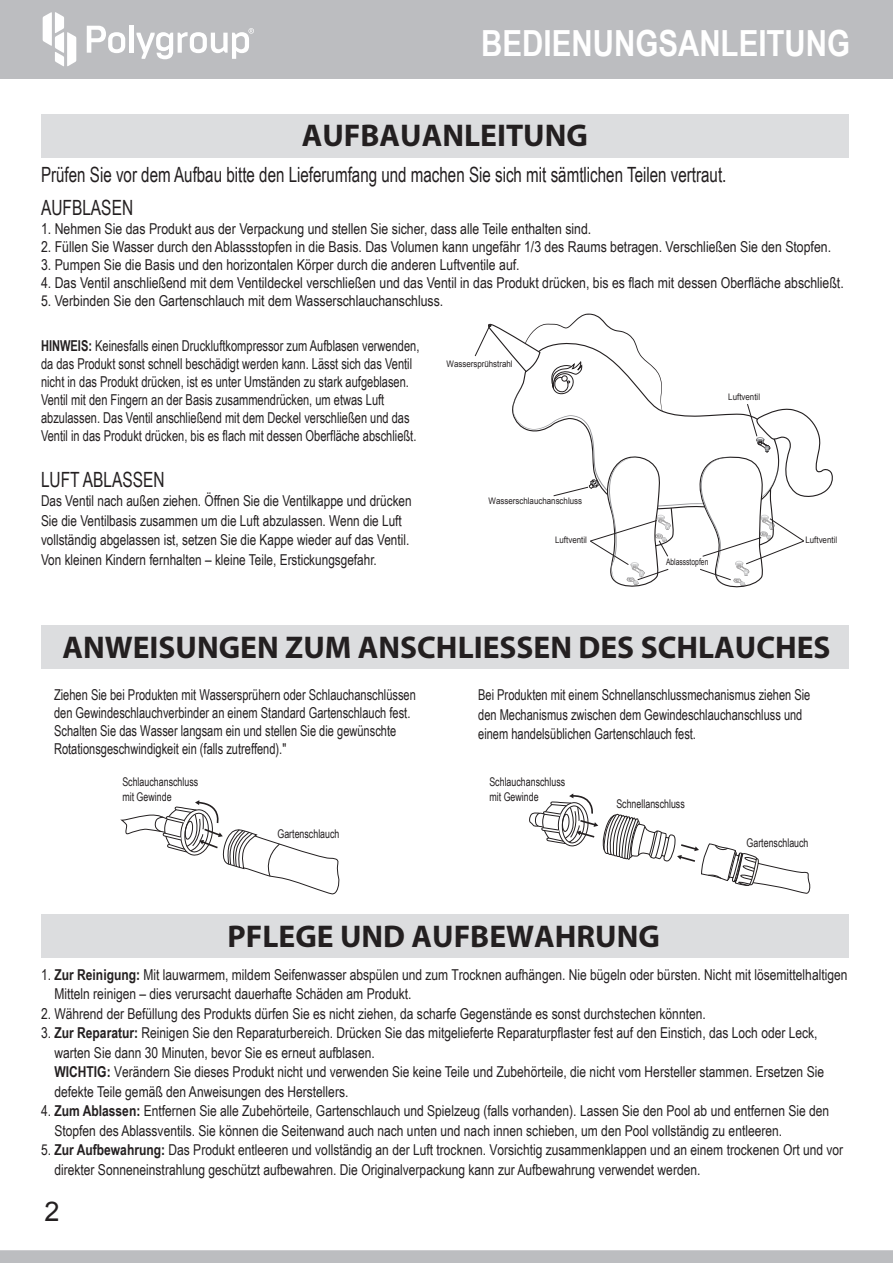
<style>
.page{position:relative;width:893px;height:1263px;background:#fff}
.page>*{position:absolute;margin:0;border:0;box-sizing:border-box;transform-origin:0 0}
.t1{font:700 36px "Arial Narrow";color:#fff}
.t2{font:700 31.5px "Myriad";color:#231f20}
.t3{font:27.15px "Arial";color:#231f20}
.t4{font:21px/33px "Arial Narrow";color:#231f20;scale:.88 1}
.t5{font:21px "Arial Narrow";color:#231f20;scale:.9 1}
.t6{font:15px/19.5px "Arial Narrow";color:#231f20}
.t7{font:15px/18px "Arial Narrow";color:#231f20;scale:.9 1}
.t8{font:15px/19.5px "Arial Narrow";color:#231f20;scale:.96 1}
.t9{font:12px/15px "Arial Narrow";color:#231f20;scale:.9 1}
.t10{font:9px "Arial";color:#231f20;scale:.88 1}
.t11{font:9px "Arial";color:#231f20;scale:.75 1}
.s1{font-weight:700}
</style>
<div class="page">
<div style="left:0;top:0;width:893px;height:78px;background:#bcbdc0"></div>
<svg style="left:0;top:1250px;width:893px;height:13px;background:#bdbec1"></svg>
<svg style="left:43px;top:12px;width:33px;height:54px"></svg>
<svg style="left:87px;top:26px;width:38px;height:27px"></svg>
<hr style="left:129px;top:26px;width:4px;height:27px;background:#fff">
<svg style="left:136px;top:28px;width:118px;height:31px"></svg>
<div style="left:41px;top:114px;width:808px;height:43px;background:#dcdddf"></div>
<div style="left:41px;top:914px;width:808px;height:43px;background:#dcdddf"></div>
<div style="left:41px;top:626px;width:808px;height:43px;background:#dcdddf"></div>
<svg style="left:529px;top:793px;width:282px;height:100px"></svg>
<svg style="left:121px;top:800px;width:219px;height:95px"></svg>
<svg style="left:474px;top:314px;width:359px;height:312px"></svg>
<h1 class="t1" style="left:481px;top:17px;width:371px">BEDIENUNGSANLEITUNG</h1>
<h2 class="t2" style="left:302px;top:120px;width:288px">AUFBAUANLEITUNG</h2>
<h3 class="t4" style="left:41px;top:157px;width:780px">Prüfen Sie vor dem Aufbau bitte den Lieferumfang und machen Sie sich mit sämtlichen Teilen vertraut.<br>AUFBLASEN</h3>
<p class="t6" style="left:41px;top:218px;width:552px">1. Nehmen Sie das Produkt aus der Verpackung und stellen Sie sicher, dass alle Teile enthalten sind.</p>
<p class="t6" style="left:41px;top:236px;width:792px">2. Füllen Sie Wasser durch den Ablassstopfen in die Basis. Das Volumen kann ungefähr 1/3 des Raums betragen. Verschließen Sie den Stopfen.</p>
<p class="t6" style="left:41px;top:254px;width:480px">3. Pumpen Sie die Basis und den horizontalen Körper durch die anderen Luftventile auf.</p>
<p class="t6" style="left:41px;top:272px;width:804px">4. Das Ventil anschließend mit dem Ventildeckel verschließen und das Ventil in das Produkt drücken, bis es flach mit dessen Oberfläche abschließt.</p>
<p class="t6" style="left:41px;top:290px;width:404px">5. Verbinden Sie den Gartenschlauch mit dem Wasserschlauchanschluss.</p>
<p class="t7" style="left:41px;top:336px;width:422px"><span class="s1">HINWEIS:</span> Keinesfalls einen Druckluftkompressor zum Aufblasen verwenden, da das Produkt sonst schnell beschädigt werden kann. Lässt sich das Ventil nicht in das Produkt drücken, ist es unter Umständen zu stark aufgeblasen.<br>Ventil mit den Fingern an der Basis zusammendrücken, um etwas Luft abzulassen. Das Ventil anschließend mit dem Deckel verschließen und das Ventil in das Produkt drücken, bis es flach mit dessen Oberfläche abschließt.</p>
<h3 class="t5" style="left:41px;top:464px;width:139px">LUFT ABLASSEN</h3>
<p class="t8" style="left:41px;top:491px;width:388px">Das Ventil nach außen ziehen. Öffnen Sie die Ventilkappe und drücken Sie die Ventilbasis zusammen um die Luft abzulassen. Wenn die Luft vollständig abgelassen ist, setzen Sie die Kappe wieder auf das Ventil.<br>Von kleinen Kindern fernhalten – kleine Teile, Erstickungsgefahr.</p>
<p class="t10" style="left:446px;top:358px;width:77px">Wassersprühstrahl</p>
<p class="t10" style="left:488px;top:495px;width:108px">Wasserschlauchanschluss</p>
<p class="t10" style="left:728px;top:391px;width:38px">Luftventil</p>
<p class="t10" style="left:555px;top:534px;width:38px">Luftventil</p>
<p class="t10" style="left:805px;top:534px;width:38px">Luftventil</p>
<p class="t11" style="left:666px;top:556px;width:58px">Ablassstopfen</p>
<h2 class="t2" style="left:62px;top:631px;width:770px">ANWEISUNGEN ZUM ANSCHLIESSEN DES SCHLAUCHES</h2>
<p class="t7" style="left:54px;top:685px;width:403px">Ziehen Sie bei Produkten mit Wassersprühern oder Schlauchanschlüssen den Gewindeschlauchverbinder an einem Standard Gartenschlauch fest.<br>Schalten Sie das Wasser langsam ein und stellen Sie die gewünschte Rotationsgeschwindigkeit ein (falls zutreffend)."</p>
<p class="t7" style="left:478px;top:684px;width:371px;line-height:19.5px">Bei Produkten mit einem Schnellanschlussmechanismus ziehen Sie den Mechanismus zwischen dem Gewindeschlauchanschluss und einem handelsüblichen Gartenschlauch fest.</p>
<p class="t9" style="left:122px;top:774px;width:86px">Schlauchanschluss mit Gewinde</p>
<p class="t9" style="left:489px;top:774px;width:86px">Schlauchanschluss mit Gewinde</p>
<p class="t9" style="left:277px;top:826px;width:70px">Gartenschlauch</p>
<p class="t9" style="left:616px;top:795px;width:78px">Schnellanschluss</p>
<p class="t9" style="left:746px;top:835px;width:70px">Gartenschlauch</p>
<h2 class="t2" style="left:228px;top:920px;width:434px">PFLEGE UND AUFBEWAHRUNG</h2>
<p class="t6" style="left:54px;top:964px;width:795px;text-indent:-13px">1. <span class="s1">Zur Reinigung:</span> Mit lauwarmem, mildem Seifenwasser abspülen und zum Trocknen aufhängen. Nie bügeln oder bürsten. Nicht mit lösemittelhaltigen<br>Mitteln reinigen – dies verursacht dauerhafte Schäden am Produkt.</p>
<p class="t6" style="left:41px;top:1003px;width:666px">2. Während der Befüllung des Produkts dürfen Sie es nicht ziehen, da scharfe Gegenstände es sonst durchstechen könnten.</p>
<p class="t6" style="left:54px;top:1023px;width:771px;text-indent:-13px">3. <span class="s1">Zur Reparatur:</span> Reinigen Sie den Reparaturbereich. Drücken Sie das mitgelieferte Reparaturpflaster fest auf den Einstich, das Loch oder Leck, warten Sie dann 30 Minuten, bevor Sie es erneut aufblasen.<br><span class="s1">WICHTIG:</span> Verändern Sie dieses Produkt nicht und verwenden Sie keine Teile und Zubehörteile, die nicht vom Hersteller stammen. Ersetzen Sie defekte Teile gemäß den Anweisungen des Herstellers.</p>
<p class="t6" style="left:54px;top:1101px;width:776px;text-indent:-13px">4. <span class="s1">Zum Ablassen:</span> Entfernen Sie alle Zubehörteile, Gartenschlauch und Spielzeug (falls vorhanden). Lassen Sie den Pool ab und entfernen Sie den<br>Stopfen des Ablassventils. Sie können die Seitenwand auch nach unten und nach innen schieben, um den Pool vollständig zu entleeren.</p>
<p class="t6" style="left:54px;top:1140px;width:790px;text-indent:-13px">5. <span class="s1">Zur Aufbewahrung:</span> Das Produkt entleeren und vollständig an der Luft trocknen. Vorsichtig zusammenklappen und an einem trockenen Ort und vor direkter Sonneneinstrahlung geschützt aufbewahren. Die Originalverpackung kann zur Aufbewahrung verwendet werden.</p>
<h3 class="t3" style="left:45px;top:1193px;width:17px">2</h3>
</div>
